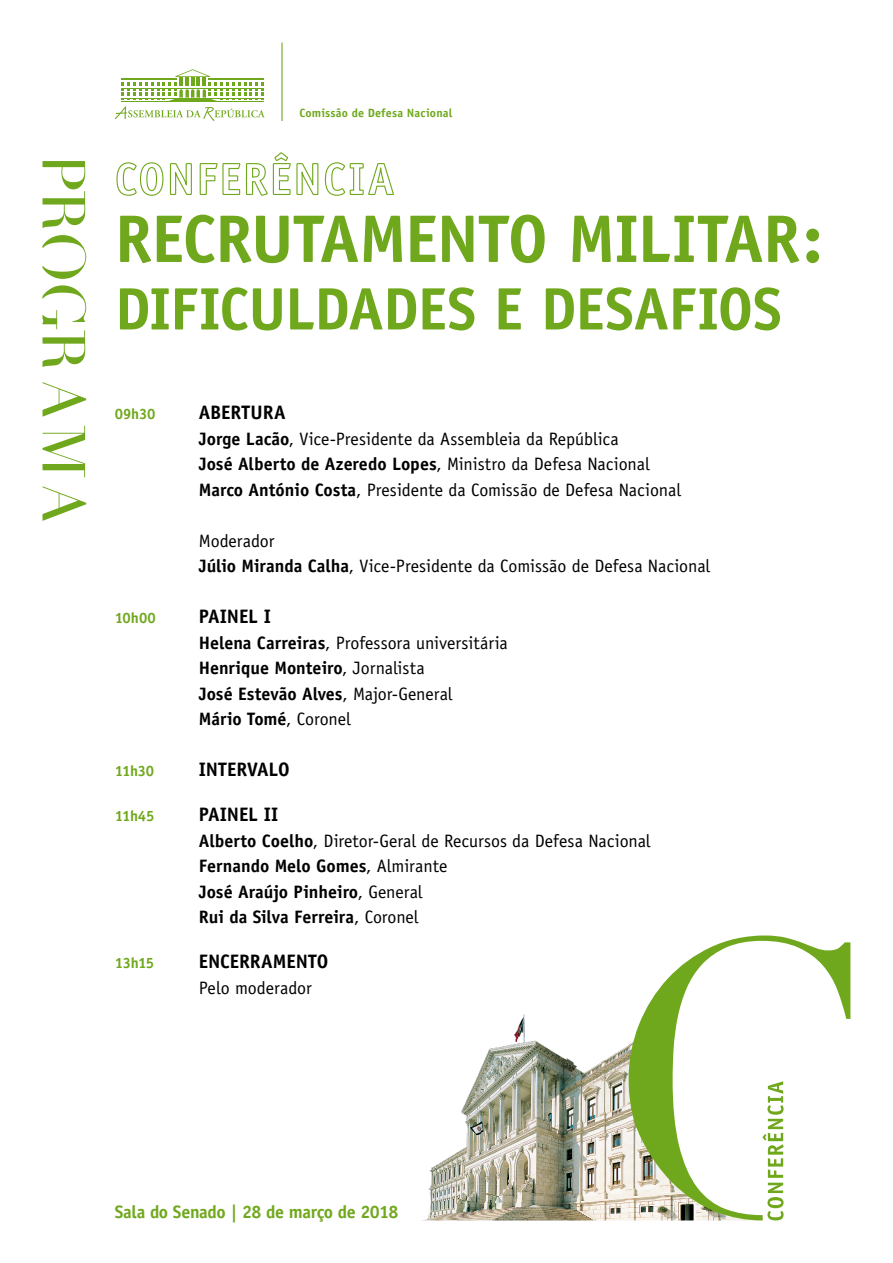
<style>
.page{position:relative;width:893px;height:1263px;background:#fff}
.page>*{position:absolute;margin:0;border:0;box-sizing:border-box;transform-origin:0 0}
.t1{font:700 67.5px "Officina Sans";letter-spacing:-.015em;color:#70a81d}
.t2{font:700 60px "Officina Sans";letter-spacing:-.015em;color:#70a81d}
.t3{font:700 19.5px "Officina Sans";letter-spacing:-.005em;color:#000}
.t4{font:18px/25.5px "Officina Sans";letter-spacing:-.005em;color:#000}
.t5{font:700 18px/25.5px "Officina Sans";color:#000}
.t6{font:700 18px "Officina Sans";letter-spacing:-.02em;color:#70a81d}
.t7{font:700 15px "Officina Sans";letter-spacing:-.02em;color:#70a81d}
.t8{font:700 12px "Officina Sans";letter-spacing:.015em;color:#70a81d}
.s1{font-weight:700}
.s2{font-weight:400}
</style>
<div class="page">
<img style="left:425px;top:1014px;width:204px;height:206px">
<svg style="left:629px;top:935px;width:221px;height:285px"></svg>
<svg style="left:115px;top:69px;width:150px;height:52px"></svg>
<hr style="left:122px;top:78px;width:55px;height:1px;background:#70a81d">
<hr style="left:209px;top:78px;width:55px;height:1px;background:#70a81d">
<hr style="left:281px;top:43px;width:2px;height:78px;background:#70a81d">
<svg style="left:116px;top:162px;width:76px;height:34px"></svg>
<svg style="left:199px;top:152px;width:195px;height:44px"></svg>
<svg style="left:43px;top:161px;width:43px;height:360px"></svg>
<p class="t8" style="left:299px;top:106px;width:155px">Comissão de Defesa Nacional</p>
<h1 class="t1" style="left:115px;top:197px;width:709px">RECRUTAMENTO MILITAR:</h1>
<h2 class="t2" style="left:115px;top:272px;width:668px">DIFICULDADES E DESAFIOS</h2>
<p class="t7" style="left:115px;top:405px;width:42px">09h30</p>
<p class="t3" style="left:199px;top:400px;width:88px">ABERTURA</p>
<p class="t4" style="left:199px;top:426px;width:484px"><span class="s1">Jorge Lacão</span>, Vice-Presidente da Assembleia da República<br><span class="s1">José Alberto de Azeredo Lopes</span>, Ministro da Defesa Nacional<br><span class="s1">Marco António Costa</span>, Presidente da Comissão de Defesa Nacional</p>
<p class="t4" style="left:199px;top:528px;width:513px">Moderador<br><span class="s1">Júlio Miranda Calha</span>, Vice-Presidente da Comissão de Defesa Nacional</p>
<p class="t7" style="left:115px;top:609px;width:42px">10h00</p>
<p class="t3" style="left:199px;top:604px;width:74px">PAINEL I</p>
<p class="t4" style="left:199px;top:630px;width:310px"><span class="s1">Helena Carreiras</span>, Professora universitária <span class="s1">Henrique Monteiro</span>, Jornalista<br><span class="s1">José Estevão Alves</span>, Major-General<br><span class="s1">Mário Tomé</span>, Coronel</p>
<p class="t7" style="left:115px;top:762px;width:41px">11h30</p>
<p class="t3" style="left:199px;top:757px;width:92px">INTERVALO</p>
<p class="t7" style="left:115px;top:807px;width:41px">11h45</p>
<p class="t3" style="left:199px;top:802px;width:81px">PAINEL II</p>
<p class="t5" style="left:199px;top:828px;width:453px">Alberto Coelho<span class="s2">, Diretor-Geral de Recursos da Defesa Nacional </span>Fernando Melo Gomes<span class="s2">, Almirante<br></span>José Araújo Pinheiro<span class="s2">, General<br></span>Rui da Silva Ferreira<span class="s2">, Coronel</span></p>
<p class="t7" style="left:115px;top:954px;width:41px">13h15</p>
<p class="t3" style="left:199px;top:949px;width:131px">ENCERRAMENTO</p>
<p class="t4" style="left:199px;top:975px;width:114px">Pelo moderador</p>
<p class="t6" style="left:115px;top:1201px;width:285px">Sala do Senado | 28 de março de 2018</p>
</div>
